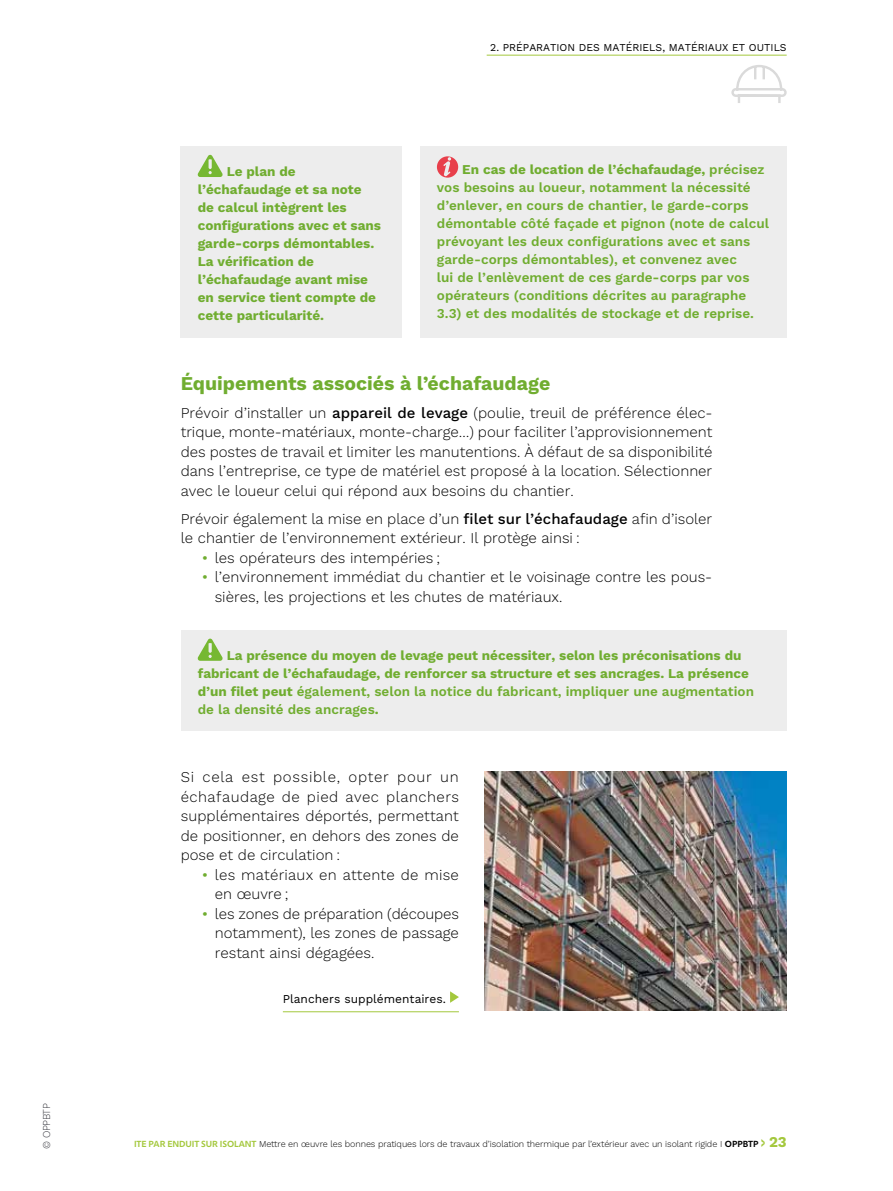
<style>
.page{position:relative;width:893px;height:1191px;background:#fff}
.page>*{position:absolute;margin:0;border:0;box-sizing:border-box;transform-origin:0 0}
.t1{font:700 19.5px "Work Sans";color:#70ad30}
.t2{font:300 15px/19.5px "Work Sans";color:#000;text-align:justify}
.t3{font:700 13.5px/18px "Work Sans";color:#70ad30}
.t4{font:600 13.5px/18px "Work Sans";color:#70ad30}
.t5{font:12px "Work Sans";color:#000}
.t6{font:10.5px "Work Sans";color:#000}
.t7{font:300 10.5px "Work Sans";letter-spacing:-.04em;color:#3b3c43;scale:.95 1}
.t8{font:300 9px "Work Sans";letter-spacing:-.01em;color:#000}
.s1{font-weight:700}
.s2{font-weight:500}
.s3{font-weight:400;color:#70ad30}
.s4{font-weight:600}
.s5{font-family:"Morandi";font-weight:600;color:#a4c83d}
.s6{font-family:"Morandi";font-weight:600}
.s7{font-weight:700;font-size:13.5px;color:#a4c83d}
.s8{font-weight:700;font-size:15px;color:#a4c83d}
</style>
<div class="page">
<hr style="left:487px;top:55px;width:300px;height:1px;background:#a4c83d">
<svg style="left:731px;top:65px;width:56px;height:32px"></svg>
<div style="left:738px;top:94px;width:43px;height:10px;border:2px solid #dadada"></div>
<hr style="left:283px;top:1011px;width:176px;height:1px;background:#a4c83d">
<div style="left:181px;top:630px;width:606px;height:100px;background:#ededed"></div>
<svg style="left:198px;top:638px;width:25px;height:23px"></svg>
<svg style="left:450px;top:991px;width:9px;height:11px"></svg>
<div style="left:181px;top:146px;width:221px;height:191px;background:#ededed"></div>
<svg style="left:198px;top:155px;width:25px;height:22px"></svg>
<div style="left:420px;top:146px;width:367px;height:191px;background:#ededed"></div>
<div style="left:437px;top:156px;width:21px;height:22px;background:#e83f4b;border-radius:50%"></div>
<svg style="left:443px;top:157px;width:8px;height:19px"></svg>
<img style="left:484px;top:772px;width:303px;height:238px">
<p class="t7" style="left:39px;top:1148px;width:49px;rotate:-90deg">© OPPBTP</p>
<p class="t6" style="left:490px;top:39px;width:298px">2. pRÉPARATION DES MATÉRIELS, MATÉRIAUX ET OUTILS</p>
<p class="t3" style="left:198px;top:162px;width:185px;text-indent:29px">Le plan de l’échafaudage et sa note de calcul intègrent les configurations avec et sans garde-corps démontables.<br>La vérification de l’échafaudage avant mise en service tient compte de cette particularité.</p>
<p class="t4" style="left:437px;top:160px;width:334px;text-indent:25px"><span class="s1">En cas de location de l’échafaudage,</span> précisez vos besoins au loueur, notamment la nécessité d’enlever, en cours de chantier, le garde-corps démontable côté façade et pignon (note de calcul prévoyant les deux configurations avec et sans garde-corps démontables), et convenez avec<br>lui de l’enlèvement de ces garde-corps par vos opérateurs (conditions décrites au paragraphe 3.3) et des modalités de stockage et de reprise.</p>
<h1 class="t1" style="left:181px;top:368px;width:371px">Équipements associés à l’échafaudage</h1>
<p class="t2" style="left:181px;top:402px;width:533px">Prévoir d’installer un <span class="s2">appareil de levage</span> (poulie, treuil de préférence élec&shy;trique, monte-matériaux, monte-charge…) pour faciliter l’approvisionnement des postes de travail et limiter les manutentions. À défaut de sa disponibilité dans l’entreprise, ce type de matériel est proposé à la location. Sélectionner avec le loueur celui qui répond aux besoins du chantier.</p>
<p class="t2" style="left:181px;top:508px;width:533px">Prévoir également la mise en place d’un <span class="s2">filet sur l’échafaudage</span> afin d’isoler le chantier de l’environnement extérieur. Il protège ainsi :</p>
<p class="t2" style="left:202px;top:547px;width:240px"><span class="s3">•</span> les opérateurs des intempéries ;</p>
<p class="t2" style="left:215px;top:567px;width:499px;text-indent:-13px"><span class="s3">•</span> l’environnement immédiat du chantier et le voisinage contre les pous&shy;sières, les projections et les chutes de matériaux.</p>
<p class="t3" style="left:198px;top:645px;width:558px;text-indent:29px">La présence du moyen de levage peut nécessiter, selon les préconisations du fabricant de l’échafaudage, de renforcer sa structure et ses ancrages. La présence d’un filet peut <span class="s4">également, selon la notice du fabricant, impliquer une augmentation de la densité des ancrages</span>.</p>
<p class="t2" style="left:181px;top:767px;width:280px">Si cela est possible, opter pour un échafaudage de pied avec planchers supplémentaires déportés, permettant de positionner, en dehors des zones de pose et de circulation :</p>
<p class="t2" style="left:215px;top:864px;width:246px;text-indent:-13px"><span class="s3">•</span> les matériaux en attente de mise en œuvre ;</p>
<p class="t2" style="left:215px;top:903px;width:246px;text-indent:-13px"><span class="s3">•</span> les zones de préparation (découpes notamment), les zones de passage restant ainsi dégagées.</p>
<p class="t5" style="left:283px;top:989px;width:165px">Planchers supplémentaires.</p>
<p class="t8" style="left:134px;top:1137px;width:654px"><span class="s5">ITE PAR ENDUIT SUR ISOLANT</span> Mettre en œuvre les bonnes pratiques lors de travaux d’isolation thermique par l’extérieur avec un isolant rigide I <span class="s6">OPPBTP</span> <span class="s7">&gt;</span> <span class="s8">23</span></p>
</div>
